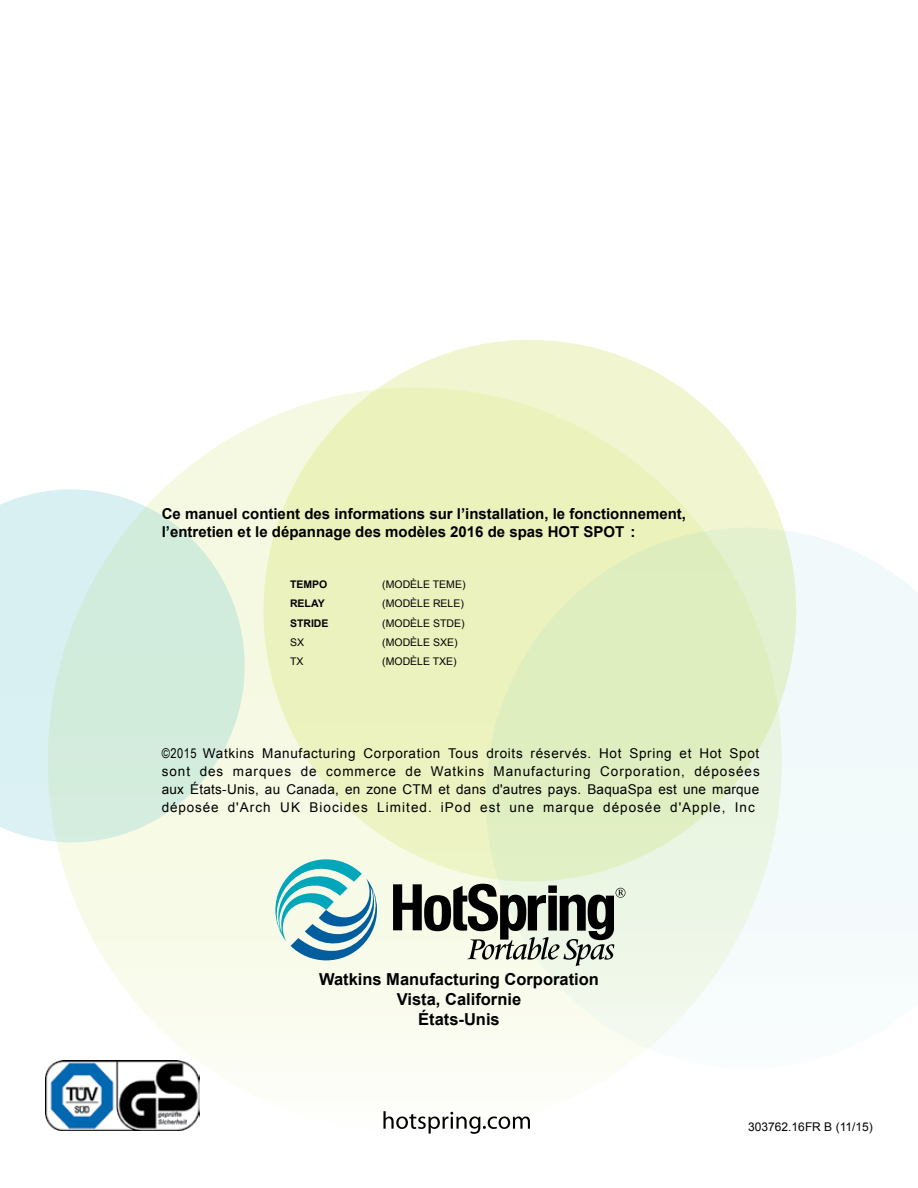
<style>
.page{position:relative;width:918px;height:1188px;background:#fff}
.page>*{position:absolute;margin:0;border:0;box-sizing:border-box;transform-origin:0 0}
.t1{font:700 16.5px/19.8px "Arial";color:#000;text-align:center}
.t2{font:700 15px/18px "Arial";color:#000}
.t3{font:13.5px/18px "Arial";letter-spacing:.075em;color:#000;text-align:justify}
.t4{font:12px "Arial";color:#000}
.t5{font:10.5px "Arial";color:#000}
.t6{font:700 10.5px "Arial";color:#000}
.s1{font-family:"Arial Narrow"}
.s2{color:#fff}
</style>
<div class="page">
<div style="left:48px;top:387px;width:734px;height:747px;background:linear-gradient(to bottom,#f4f8dd,#fafcf1);border-radius:50%"></div>
<div style="left:263px;top:340px;width:533px;height:541px;background:linear-gradient(to bottom,#eef4c7,#eaf2bb);border-radius:50%"></div>
<svg style="left:0;top:489px;width:245px;height:353px;background:#d9efe4"></svg>
<svg style="left:486px;top:528px;width:432px;height:541px"></svg>
<svg style="left:383px;top:1111px;width:147px;height:23px"></svg>
<svg style="left:264px;top:844px;width:362px;height:131px;background:#bbcabc"></svg>
<img style="left:46px;top:1061px;width:153px;height:69px">
<p class="t2" style="left:162px;top:505px;width:526px">Ce manuel contient des informations sur l’installation, le fonctionnement, l’entretien et le dépannage des modèles 2016 de spas HOT SPOT :</p>
<p class="t6" style="left:290px;top:577px;width:39px">TEMPO</p>
<p class="t5" style="left:382px;top:577px;width:85px">(MODÈLE TEME)</p>
<p class="t6" style="left:290px;top:597px;width:36px">RELAY</p>
<p class="t5" style="left:382px;top:597px;width:83px">(MODÈLE RELE)</p>
<p class="t6" style="left:290px;top:616px;width:40px">STRIDE</p>
<p class="t5" style="left:382px;top:616px;width:84px">(MODÈLE STDE)</p>
<p class="t5" style="left:290px;top:636px;width:16px">SX</p>
<p class="t5" style="left:382px;top:636px;width:77px">(MODÈLE SXE)</p>
<p class="t5" style="left:290px;top:655px;width:15px">TX</p>
<p class="t5" style="left:382px;top:655px;width:76px">(MODÈLE TXE)</p>
<p class="t3" style="left:162px;top:744px;width:599px"><span class="s1">©2015</span> Watkins Manufacturing Corporation Tous droits réservés. Hot Spring et Hot Spot sont des marques de commerce de Watkins Manufacturing Corporation, déposées aux États-Unis, au Canada, en zone CTM et dans d'autres pays. BaquaSpa est une marque déposée d'Arch UK Biocides Limited. iPod est une marque déposée d'Apple, Inc<span class="s2">.</span></p>
<p class="t1" style="left:319px;top:970px;width:281px">Watkins Manufacturing Corporation<br>Vista, Californie<br>États-Unis</p>
<p class="t4" style="left:748px;top:1119px;width:126px">303762.16FR B (11/15)</p>
</div>
